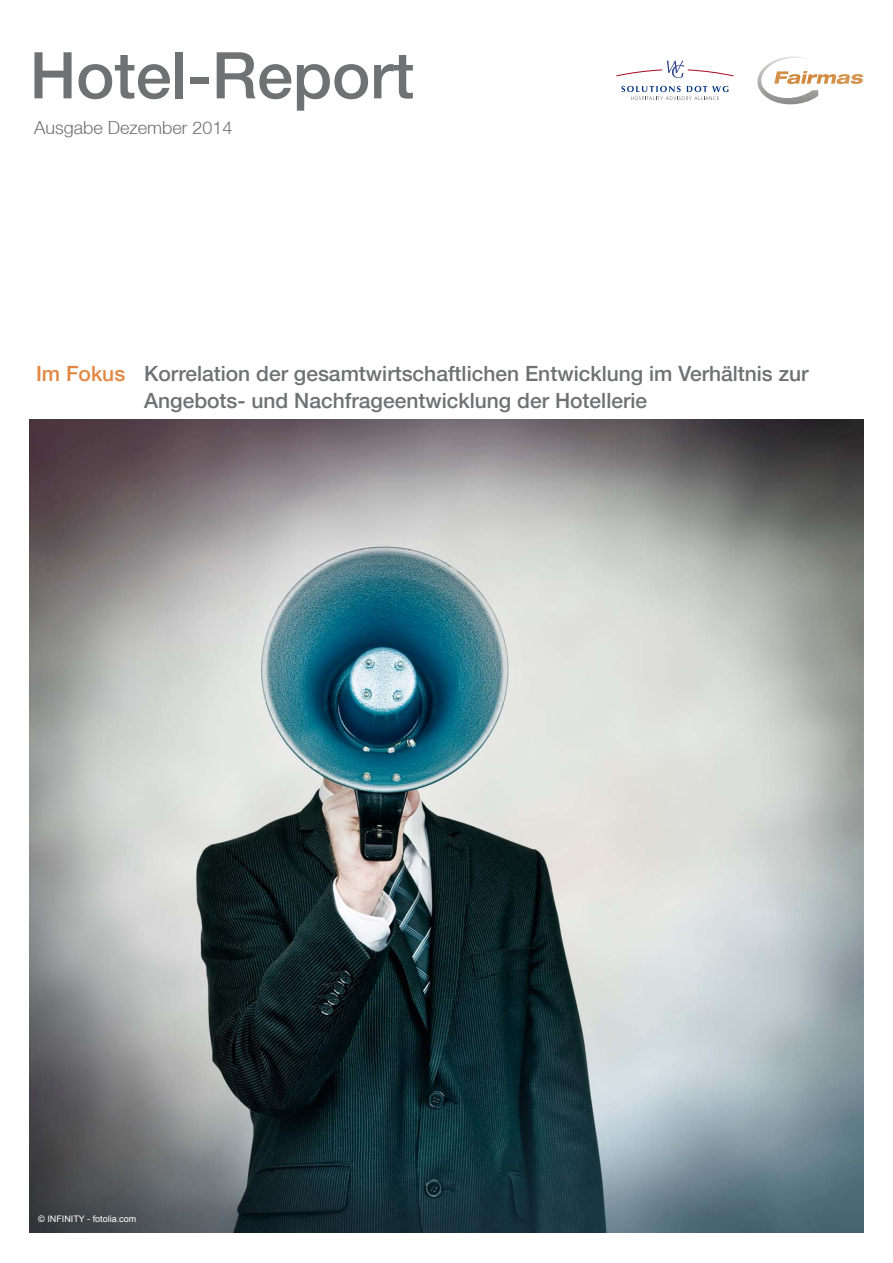
<style>
.page{position:relative;width:893px;height:1263px;background:#fff}
.page>*{position:absolute;margin:0;border:0;box-sizing:border-box;transform-origin:0 0}
.t1{font:500 64.5px "Helvetica Neue LT";color:#707172}
.t2{font:500 21px/27px "Helvetica Neue LT";color:#707172}
.t3{font:300 18px "Helvetica Neue LT";color:#707172}
.t4{font:9px "Arial";color:#fff}
.s1{color:#e28742}
</style>
<div class="page">
<svg style="left:757px;top:56px;width:106px;height:48px"></svg>
<svg style="left:621px;top:86px;width:107px;height:14px"></svg>
<svg style="left:617px;top:61px;width:116px;height:17px"></svg>
<img style="left:30px;top:420px;width:833px;height:812px">
<h1 class="t1" style="left:30px;top:37px;width:386px">Hotel-Report</h1>
<p class="t3" style="left:34px;top:117px;width:200px">Ausgabe Dezember 2014</p>
<p class="t2" style="left:144px;top:360px;width:666px;text-indent:-108px"><span class="s1">Im Fokus</span> Korrelation der gesamtwirtschaftlichen Entwicklung im Verhältnis zur<br>Angebots- und Nachfrageentwicklung der Hotellerie</p>
<p class="t4" style="left:38px;top:1212px;width:99px">© INFINITY - fotolia.com</p>
</div>
